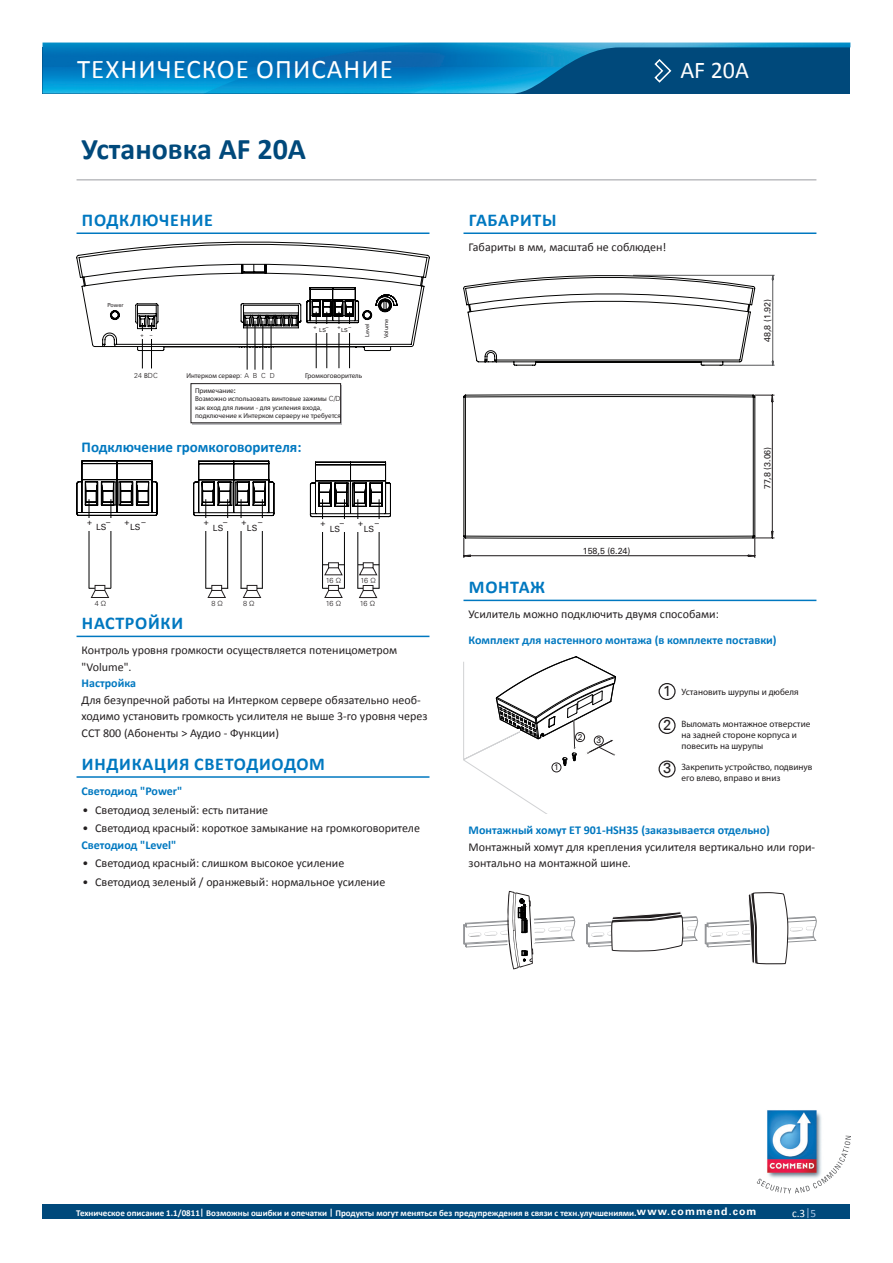
<style>
.page{position:relative;width:893px;height:1263px;background:#fff}
.page>*{position:absolute;margin:0;border:0;box-sizing:border-box;transform-origin:0 0}
.t1{font:700 30px "Calibri";color:#00497b}
.t2{font:27px "Calibri";letter-spacing:.04em;color:#fff}
.t3{font:24px "Calibri";color:#fff}
.t4{font:700 18px "Calibri";letter-spacing:.04em;color:#0078c0}
.t5{font:700 15px "Calibri";color:#0078c0}
.t6{font:14.55px "Univers Com 55 Roman";color:#231f20}
.t7{font:12px/16.5px "Calibri";color:#231f20}
.t8{font:700 12px "Calibri";color:#0078c0}
.t9{font:11.25px "Calibri";color:#fff}
.t10{font:700 10.5px "Univers Com 65";letter-spacing:.1em;color:#fff}
.t11{font:9.15px/11.1px "Myriad Pro";color:#231f20}
.t12{font:700 9px "Calibri";color:#fff}
.t13{font:8.85px "Univers Com 55 Roman";color:#231f20}
.t14{font:8.55px "Univers Com 55 Roman";color:#231f20}
.t15{font:8.4px "Univers Com 55 Roman";color:#231f20}
.t16{font:300 7.35px "Univers Com 45";letter-spacing:-.05em;color:#231f20}
.t17{font:7.05px/8.4px "Myriad Pro";color:#231f20}
.t18{font:300 7.05px "Univers Com 45";color:#231f20}
.t19{font:5.55px "Univers Com 55 Roman";color:#231f20}
.s1{font-family:"Myriad Pro";font-weight:400}
.s2{font-family:"Univers Com 45";font-weight:300}
.s3{font-family:"Univers Com 45";font-weight:300;font-size:6.9px}
.s4{font-family:"Univers Com 65";font-weight:700}
.s5{font-family:"Univers Com 55 Roman";font-size:14.55px}
.s6{color:#adc7e7}
</style>
<div class="page">
<div style="left:43px;top:1204px;width:807px;height:15px;background:#00497b"></div>
<img style="left:767px;top:1110px;width:55px;height:26px">
<svg style="left:756px;top:1136px;width:94px;height:57px"></svg>
<img style="left:43px;top:43px;width:807px;height:51px">
<svg style="left:653px;top:58px;width:19px;height:26px"></svg>
<hr style="left:77px;top:179px;width:739px;height:2px;background:#bcbdc0">
<hr style="left:463px;top:600px;width:353px;height:1px;background:#0078c0">
<svg style="left:586px;top:892px;width:230px;height:72px"></svg>
<svg style="left:463px;top:891px;width:113px;height:79px"></svg>
<svg style="left:463px;top:656px;width:153px;height:157px"></svg>
<div style="left:658px;top:683px;width:18px;height:17px;border:1px solid #231f20;border-radius:50%"></div>
<div style="left:658px;top:717px;width:18px;height:17px;border:1px solid #231f20;border-radius:50%"></div>
<div style="left:658px;top:760px;width:18px;height:17px;border:1px solid #231f20;border-radius:50%"></div>
<div style="left:594px;top:736px;width:10px;height:9px;border:1px solid #231f20;border-radius:50%"></div>
<div style="left:575px;top:732px;width:10px;height:10px;border:1px solid #231f20;border-radius:50%"></div>
<div style="left:552px;top:762px;width:9px;height:10px;border:1px solid #231f20;border-radius:50%"></div>
<hr style="left:463px;top:232px;width:353px;height:2px;background:#0078c0">
<svg style="left:463px;top:394px;width:311px;height:164px"></svg>
<svg style="left:463px;top:275px;width:311px;height:91px"></svg>
<hr style="left:77px;top:232px;width:352px;height:2px;background:#0078c0">
<div style="left:192px;top:386px;width:150px;height:39px;background:#8b8a8d"></div>
<div style="left:191px;top:383px;width:150px;height:40px;background:#fff;border:1px solid #231f20"></div>
<hr style="left:142px;top:323px;width:1px;height:45px;background:#000">
<hr style="left:151px;top:323px;width:1px;height:45px;background:#000">
<svg style="left:77px;top:242px;width:352px;height:109px"></svg>
<hr style="left:247px;top:321px;width:1px;height:49px;background:#000">
<hr style="left:255px;top:321px;width:1px;height:49px;background:#000">
<hr style="left:262px;top:321px;width:1px;height:49px;background:#000">
<hr style="left:271px;top:321px;width:1px;height:49px;background:#000">
<hr style="left:326px;top:312px;width:1px;height:56px;background:#000">
<hr style="left:316px;top:312px;width:1px;height:56px;background:#000">
<hr style="left:339px;top:312px;width:1px;height:56px;background:#000">
<hr style="left:349px;top:312px;width:1px;height:56px;background:#000">
<div style="left:309px;top:324px;width:47px;height:8px;background:#fff"></div>
<hr style="left:262px;top:499px;width:1px;height:89px;background:#000">
<hr style="left:205px;top:499px;width:1px;height:89px;background:#000">
<hr style="left:227px;top:499px;width:1px;height:89px;background:#000">
<hr style="left:241px;top:499px;width:1px;height:89px;background:#000">
<hr style="left:89px;top:499px;width:1px;height:89px;background:#000">
<hr style="left:110px;top:499px;width:1px;height:89px;background:#000">
<div style="left:81px;top:518px;width:73px;height:12px;background:#fff"></div>
<svg style="left:77px;top:461px;width:81px;height:55px"></svg>
<div style="left:198px;top:518px;width:73px;height:12px;background:#fff"></div>
<svg style="left:193px;top:461px;width:81px;height:55px"></svg>
<hr style="left:322px;top:499px;width:1px;height:89px;background:#000">
<hr style="left:344px;top:499px;width:1px;height:89px;background:#000">
<hr style="left:357px;top:499px;width:1px;height:89px;background:#000">
<hr style="left:379px;top:499px;width:1px;height:89px;background:#000">
<div style="left:314px;top:519px;width:73px;height:12px;background:#fff"></div>
<svg style="left:310px;top:461px;width:81px;height:56px"></svg>
<svg style="left:89px;top:585px;width:22px;height:13px"></svg>
<svg style="left:206px;top:585px;width:57px;height:13px"></svg>
<svg style="left:322px;top:562px;width:57px;height:36px"></svg>
<hr style="left:77px;top:776px;width:352px;height:2px;background:#0078c0">
<hr style="left:77px;top:636px;width:352px;height:1px;background:#0078c0">
<h2 class="t2" style="left:77px;top:52px;width:317px">Техническое описание</h2>
<h1 class="t1" style="left:82px;top:129px;width:226px">Установка AF 20A</h1>
<h3 class="t4" style="left:82px;top:209px;width:132px">Подключение</h3>
<p class="t19" style="left:107px;top:302px;width:18px">Power</p>
<p class="t19" style="left:140px;top:332px;width:14px">+ –</p>
<p class="t19" style="left:313px;top:323px;width:5px">+</p>
<p class="t19" style="left:326px;top:323px;width:17px">– +</p>
<p class="t19" style="left:348px;top:323px;width:4px">–</p>
<p class="t19" style="left:319px;top:327px;width:8px">LS</p>
<p class="t19" style="left:341px;top:327px;width:8px">LS</p>
<p class="t19" style="left:364px;top:337px;width:15px;rotate:-90deg">Level</p>
<p class="t18" style="left:134px;top:371px;width:25px">24 <span class="s1">В</span>DC</p>
<p class="t17" style="left:186px;top:371px;width:90px">Интерком сервер<span class="s2">:</span> <span class="s3">A B C D</span></p>
<p class="t17" style="left:305px;top:371px;width:59px">Громкоговоритель</p>
<p class="t17" style="left:195px;top:386px;width:148px">Примечание<span class="s4">:<br></span>Возможно использовать винтовые зажимы <span class="s2">C/D </span>как вход для линии <span class="s2">-</span> для усиления входа<span class="s2">, </span>подключение к Интерком серверу не требуется</p>
<p class="t5" style="left:82px;top:437px;width:221px">Подключение громкоговорителя:</p>
<p class="t19" style="left:383px;top:338px;width:21px;rotate:-90deg">Volume</p>
<p class="t14" style="left:87px;top:516px;width:6px">+</p>
<p class="t14" style="left:106px;top:516px;width:25px">– +</p>
<p class="t14" style="left:141px;top:516px;width:6px">–</p>
<p class="t14" style="left:96px;top:522px;width:12px">LS</p>
<p class="t14" style="left:130px;top:522px;width:12px">LS</p>
<p class="t14" style="left:204px;top:517px;width:6px">+</p>
<p class="t14" style="left:223px;top:517px;width:25px">– +</p>
<p class="t14" style="left:258px;top:517px;width:6px">–</p>
<p class="t14" style="left:213px;top:522px;width:12px">LS</p>
<p class="t14" style="left:247px;top:522px;width:12px">LS</p>
<p class="t14" style="left:321px;top:518px;width:6px">+</p>
<p class="t14" style="left:340px;top:518px;width:25px">– +</p>
<p class="t14" style="left:375px;top:518px;width:6px">–</p>
<p class="t14" style="left:330px;top:523px;width:12px">LS</p>
<p class="t14" style="left:364px;top:523px;width:12px">LS</p>
<p class="t16" style="left:326px;top:576px;width:17px">16 Ω</p>
<p class="t16" style="left:361px;top:576px;width:17px">16 Ω</p>
<p class="t16" style="left:95px;top:598px;width:13px">4 Ω</p>
<p class="t16" style="left:212px;top:598px;width:13px">8 Ω</p>
<p class="t16" style="left:243px;top:598px;width:13px">8 Ω</p>
<p class="t16" style="left:326px;top:598px;width:17px">16 Ω</p>
<p class="t16" style="left:360px;top:598px;width:17px">16 Ω</p>
<h3 class="t4" style="left:82px;top:612px;width:12px">Наст</h3>
<h3 class="t4" style="left:125px;top:612px;width:60px">ройки</h3>
<p class="t7" style="left:82px;top:642px;width:317px">Контроль уровня громкости осуществляется потеницометром "Volume".</p>
<p class="t8" style="left:82px;top:676px;width:56px">Настройка</p>
<p class="t7" style="left:82px;top:691px;width:347px">Для безупречной работы на Интерком сервере обязательно необ&shy;ходимо установить громкость усилителя не выше 3-го уровня через<br>CCT 800 (Абоненты &gt; Аудио - Функции)</p>
<h3 class="t4" style="left:82px;top:752px;width:245px">Индикация светодиодом</h3>
<p class="t8" style="left:82px;top:783px;width:102px">Светодиод "Power"</p>
<p class="t7" style="left:82px;top:801px;width:187px">• Светодиод зеленый: есть питание</p>
<p class="t7" style="left:82px;top:820px;width:339px">• Светодиод красный: короткое замыкание на громкоговорителе</p>
<p class="t8" style="left:82px;top:837px;width:96px">Светодиод "Level"</p>
<p class="t7" style="left:82px;top:855px;width:263px">• Светодиод красный: слишком высокое усиление</p>
<p class="t7" style="left:82px;top:874px;width:304px">• Светодиод зеленый / оранжевый: нормальное усиление</p>
<h3 class="t3" style="left:680px;top:54px;width:70px">AF 20A</h3>
<h3 class="t4" style="left:469px;top:209px;width:89px">Габариты</h3>
<p class="t7" style="left:469px;top:239px;width:199px">Габариты в мм, масштаб не соблюден!</p>
<p class="t13" style="left:583px;top:545px;width:49px">158,5 (6.24)</p>
<p class="t13" style="left:762px;top:342px;width:44px;rotate:-90deg">48,8 (1.92)</p>
<p class="t13" style="left:762px;top:489px;width:44px;rotate:-90deg">77,8 (3.06)</p>
<h3 class="t4" style="left:469px;top:576px;width:78px">Монтаж</h3>
<p class="t7" style="left:469px;top:606px;width:252px">Усилитель можно подключить двумя способами:</p>
<p class="t8" style="left:469px;top:632px;width:310px">Комплект для настенного монтажа (в комплекте поставки)</p>
<p class="t15" style="left:554px;top:762px;width:6px">1</p>
<p class="t15" style="left:578px;top:731px;width:6px">2</p>
<p class="t15" style="left:596px;top:735px;width:6px">3</p>
<p class="t11" style="left:663px;top:686px;width:137px"><span class="s5">1</span> Установить шурупы и дюбеля</p>
<p class="t11" style="left:681px;top:718px;width:130px;text-indent:-18px"><span class="s5">2</span> Выломать монтажное отверстие на задней стороне корпуса и повесить на шурупы</p>
<p class="t11" style="left:681px;top:761px;width:133px">Закрепить устройство, подвинув его влево, вправо и вниз</p>
<p class="t6" style="left:663px;top:759px;width:10px">3</p>
<p class="t8" style="left:469px;top:823px;width:303px">Монтажный хомут ET 901-HSH35 (заказывается отдельно)</p>
<p class="t7" style="left:469px;top:838px;width:348px">Монтажный хомут для крепления усилителя вертикально или гори&shy;зонтально на монтажной шине.</p>
<p class="t10" style="left:637px;top:1205px;width:121px">www.commend.com</p>
<p class="t12" style="left:76px;top:1207px;width:562px">Техническое описание 1.1/0811| Возможны ошибки и опечатки | Продукты могут меняться без предупреждения в связи с техн.улучшениями.</p>
<p class="t9" style="left:792px;top:1206px;width:26px">c.3<span class="s6">|5</span></p>
</div>
